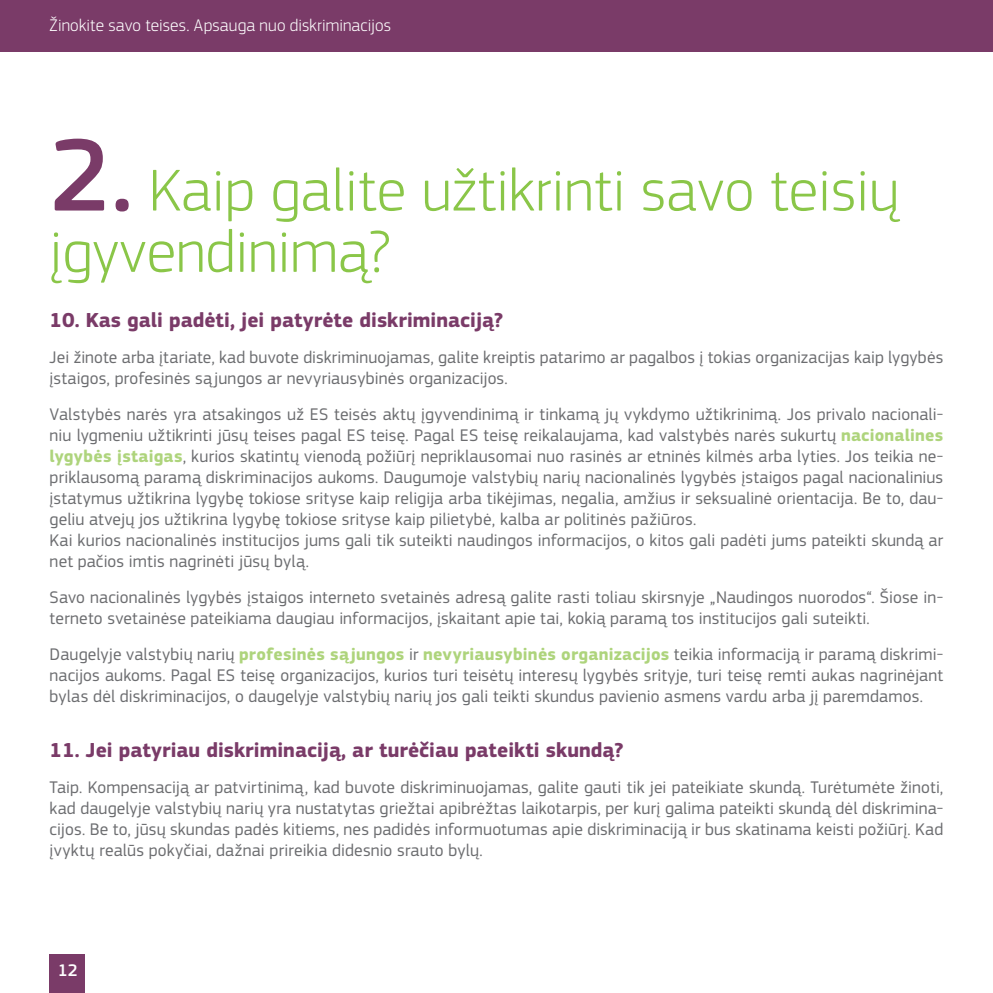
<style>
.page{position:relative;width:993px;height:993px;background:#fff}
.page>*{position:absolute;margin:0;border:0;box-sizing:border-box;transform-origin:0 0}
.body_title{font:300 61.25px/61.2px "EC Square Sans Pro";color:#8ac648}
.body_intertitle{font:700 21px "EC Square Sans Pro";color:#7a3b68}
.body_text{font:17.5px/21px "EC Square Sans Pro";letter-spacing:.01em;color:#6c6d70;text-align:justify}
.body_text_nospace{font:17.5px/21px "EC Square Sans Pro";letter-spacing:.01em;color:#6c6d70}
.t1{font:300 17.5px "EC Square Sans Pro";letter-spacing:.005em;color:#fff}
.t2{font:500 17.5px "EC Square Sans Pro";color:#fff}
.s1{font-weight:500;font-size:107.1px;color:#7a3b68}
.s2{font-weight:700;color:#aed47c}
</style>
<div class="page">
<div style="left:50px;top:953px;width:35px;height:39px;background:#7a3b68"></div>
<div style="left:0;top:0;width:992px;height:51px;background:#7a3b68"></div>
<p class="t1" style="left:50px;top:15px;width:343px">Žinokite savo teises. Apsauga nuo diskriminacijos</p>
<p class="body_title" style="left:50px;top:159px;width:850px"><span class="s1">2.</span> Kaip galite užtikrinti savo teisių įgyvendinimą?</p>
<p class="body_intertitle" style="left:50px;top:307px;width:455px">10. Kas gali padėti, jei patyrėte diskriminaciją?</p>
<p class="body_text" style="left:50px;top:346px;width:895px">Jei žinote arba įtariate, kad buvote diskriminuojamas, galite kreiptis patarimo ar pagalbos į tokias organizacijas kaip lygybės įstaigos, profesinės sąjungos ar nevyriausybinės organizacijos.</p>
<p class="body_text" style="left:50px;top:403px;width:894px">Valstybės narės yra atsakingos už ES teisės aktų įgyvendinimą ir tinkamą jų vykdymo užtikrinimą. Jos privalo nacionali&shy;niu lygmeniu užtikrinti jūsų teises pagal ES teisę. Pagal ES teisę reikalaujama, kad valstybės narės sukurtų <span class="s2">nacionalines lygybės įstaigas</span>, kurios skatintų vienodą požiūrį nepriklausomai nuo rasinės ar etninės kilmės arba lyties. Jos teikia ne&shy;priklausomą paramą diskriminacijos aukoms. Daugumoje valstybių narių nacionalinės lygybės įstaigos pagal nacionalinius įstatymus užtikrina lygybę tokiose srityse kaip religija arba tikėjimas, negalia, amžius ir seksualinė orientacija. Be to, dau&shy;geliu atvejų jos užtikrina lygybę tokiose srityse kaip pilietybė, kalba ar politinės pažiūros.</p>
<p class="body_text_nospace" style="left:50px;top:529px;width:894px">Kai kurios nacionalinės institucijos jums gali tik suteikti naudingos informacijos, o kitos gali padėti jums pateikti skundą ar net pačios imtis nagrinėti jūsų bylą.</p>
<p class="body_text" style="left:50px;top:586px;width:894px">Savo nacionalinės lygybės įstaigos interneto svetainės adresą galite rasti toliau skirsnyje „Naudingos nuorodos“. Šiose in&shy;terneto svetainėse pateikiama daugiau informacijos, įskaitant apie tai, kokią paramą tos institucijos gali suteikti.</p>
<p class="body_text" style="left:50px;top:643px;width:894px">Daugelyje valstybių narių <span class="s2">profesinės sąjungos</span> ir <span class="s2">nevyriausybinės organizacijos</span> teikia informaciją ir paramą diskrimi&shy;nacijos aukoms. Pagal ES teisę organizacijos, kurios turi teisėtų interesų lygybės srityje, turi teisę remti aukas nagrinėjant bylas dėl diskriminacijos, o daugelyje valstybių narių jos gali teikti skundus pavienio asmens vardu arba jį paremdamos.</p>
<p class="body_intertitle" style="left:50px;top:737px;width:575px">11. Jei patyriau diskriminaciją, ar turėčiau pateikti skundą?</p>
<p class="body_text" style="left:50px;top:776px;width:894px">Taip. Kompensaciją ar patvirtinimą, kad buvote diskriminuojamas, galite gauti tik jei pateikiate skundą. Turėtumėte žinoti, kad daugelyje valstybių narių yra nustatytas griežtai apibrėžtas laikotarpis, per kurį galima pateikti skundą dėl diskrimina&shy;cijos. Be to, jūsų skundas padės kitiems, nes padidės informuotumas apie diskriminaciją ir bus skatinama keisti požiūrį. Kad įvyktų realūs pokyčiai, dažnai prireikia didesnio srauto bylų.</p>
<p class="t2" style="left:58px;top:959px;width:22px">12</p>
</div>
